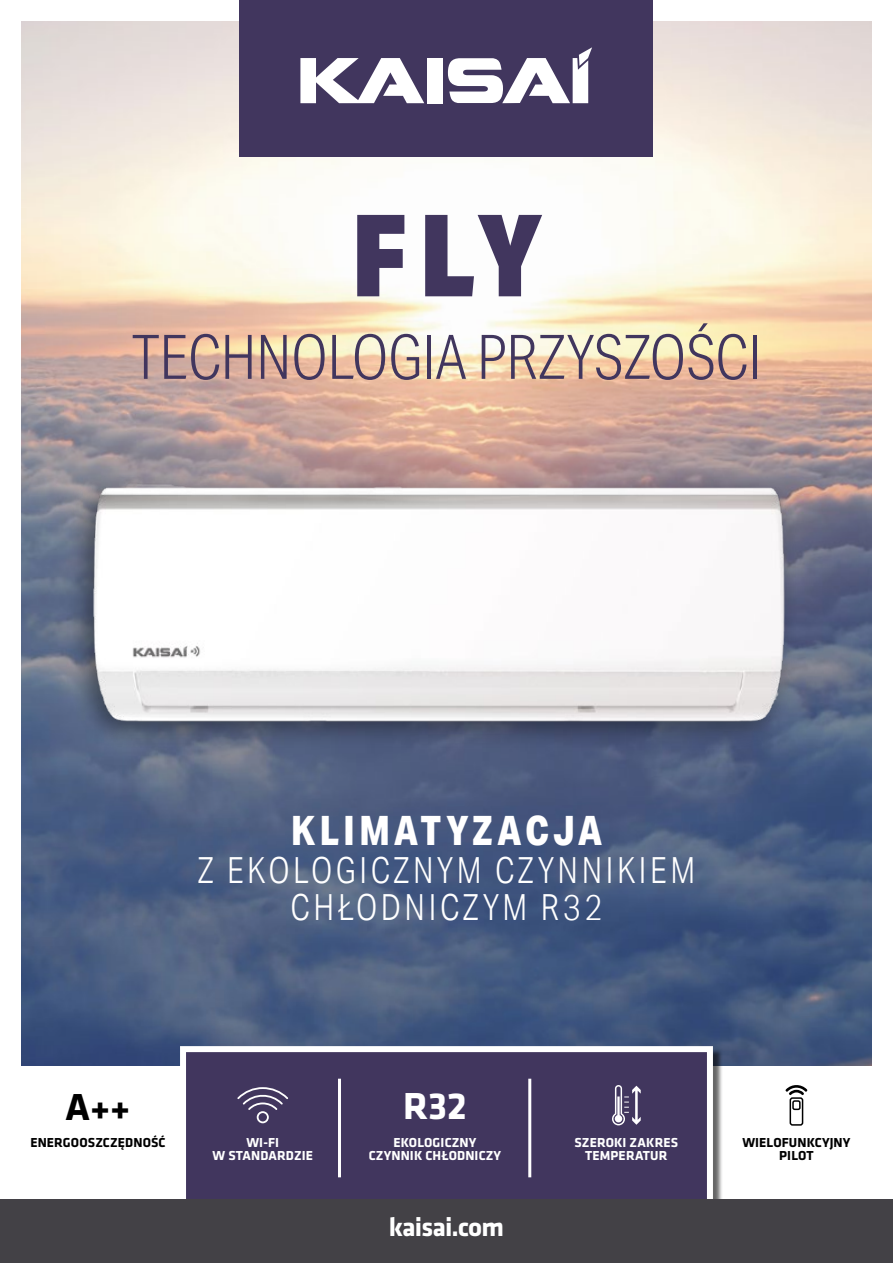
<style>
.page{position:relative;width:893px;height:1263px;background:#fff}
.page>*{position:absolute;margin:0;border:0;box-sizing:border-box;transform-origin:0 0}
.t1{font:900 114px "Aktiv Grotesk Cd";color:#41365e}
.t2{font:300 61.5px "Aktiv Grotesk Cd";color:#41365e}
.t3{font:800 40.5px "Aktiv Grotesk Cd";letter-spacing:.1em;color:#fff}
.t4{font:700 39px "Klavika Basic";color:#000}
.t5{font:700 39px "Klavika Basic";color:#fff}
.t6{font:300 36px/37.5px "Aktiv Grotesk Cd";letter-spacing:.1em;color:#fff;text-align:center}
.t7{font:700 27px "Klavika Basic";letter-spacing:-.03em;color:#fff}
.t8{font:700 13.5px/13.5px "Klavika Basic";letter-spacing:.01em;color:#fff;text-align:center}
.t9{font:700 13.5px/13.5px "Klavika Basic";letter-spacing:.01em;color:#000;text-align:center}
</style>
<div class="page">
<img style="left:21px;top:21px;width:851px;height:1044px">
<svg style="left:177px;top:1043px;width:539px;height:156px;background:#4d4469"></svg>
<div style="left:239px;top:0;width:414px;height:156px;background:#41365e"></div>
<svg style="left:785px;top:1085px;width:23px;height:41px"></svg>
<hr style="left:338px;top:1079px;width:3px;height:98px;background:#fff">
<hr style="left:528px;top:1079px;width:3px;height:98px;background:#fff">
<svg style="left:612px;top:1085px;width:29px;height:40px"></svg>
<svg style="left:237px;top:1087px;width:51px;height:36px;background:#5f5678"></svg>
<svg style="left:300px;top:58px;width:124px;height:45px"></svg>
<div style="left:427px;top:58px;width:15px;height:45px;background:#fff"></div>
<svg style="left:448px;top:47px;width:144px;height:56px"></svg>
<img style="left:36px;top:462px;width:821px;height:314px">
<div style="left:0;top:1199px;width:893px;height:64px;background:#434146"></div>
<h1 class="t1" style="left:351px;top:182px;width:193px">FLY</h1>
<h2 class="t2" style="left:132px;top:322px;width:631px">TECHNOLOGIA PRZYSZOŚCI</h2>
<h3 class="t3" style="left:291px;top:805px;width:313px">KLIMATYZACJA</h3>
<h3 class="t6" style="left:198px;top:851px;width:499px">Z EKOLOGICZNYM CZYNNIKIEM<br>CHŁODNICZYM R32</h3>
<h3 class="t4" style="left:66px;top:1078px;width:66px">A++</h3>
<p class="t9" style="left:30px;top:1135px;width:137px">ENERGOOSZCZĘDNOŚĆ</p>
<h3 class="t5" style="left:403px;top:1078px;width:65px">R32</h3>
<p class="t8" style="left:212px;top:1135px;width:102px">WI-FI<br>W STANDARDZIE</p>
<p class="t8" style="left:369px;top:1135px;width:134px">EKOLOGICZNY<br>CZYNNIK CHŁODNICZY</p>
<h3 class="t7" style="left:389px;top:1208px;width:117px">kaisai.com</h3>
<p class="t8" style="left:574px;top:1135px;width:105px">SZEROKI ZAKRES<br>TEMPERATUR</p>
<p class="t9" style="left:742px;top:1135px;width:110px">WIELOFUNKCYJNY<br>PILOT</p>
</div>
